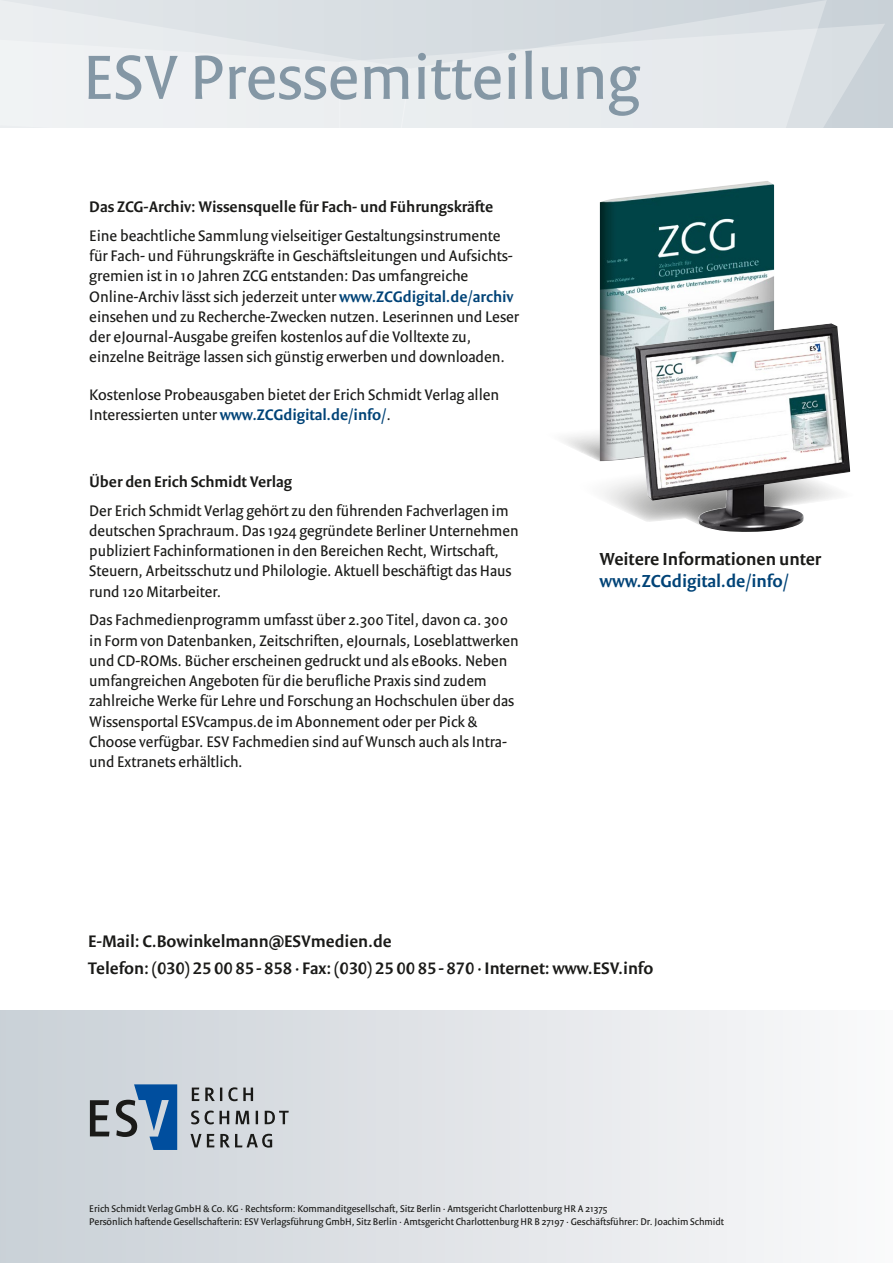
<style>
.page{position:relative;width:893px;height:1263px;background:#fff}
.page>*{position:absolute;margin:0;border:0;box-sizing:border-box;transform-origin:0 0}
.t1{font:67.5px "Versa Sans";color:#8497a5}
.t2{font:600 18.75px "Versa Sans Pro";color:#1a1a18}
.t3{font:600 18.75px "Versa Sans Pro";color:#004377}
.t4{font:600 18px/26.1px "Versa Sans Pro";color:#1a1a18}
.t5{font:16.5px/20.2px "Versa Sans Pro";color:#1a1a18}
.t6{font:600 16.5px "Versa Sans Pro";color:#1a1a18}
.t7{font:10.5px/12.6px "Versa Sans";color:#1a1a18}
.s1{font-weight:600;color:#004377}
</style>
<div class="page">
<svg style="left:0;top:0;width:335px;height:34px;background:#e0e5e8"></svg>
<svg style="left:335px;top:0;width:550px;height:128px;background:#d8dee2"></svg>
<svg style="left:0;top:34px;width:345px;height:94px"></svg>
<svg style="left:398px;top:0;width:429px;height:128px;background:#e0e5e8"></svg>
<div style="left:0;top:1010px;width:893px;height:253px;background:linear-gradient(to right,#c9d0d6,#f9f9fa)"></div>
<svg style="left:190px;top:1134px;width:82px;height:13px"></svg>
<svg style="left:191px;top:1110px;width:98px;height:14px"></svg>
<svg style="left:192px;top:1087px;width:61px;height:14px"></svg>
<svg style="left:116px;top:1084px;width:61px;height:66px;background:#668aaf"></svg>
<svg style="left:90px;top:1100px;width:19px;height:36px"></svg>
<img style="left:600px;top:181px;width:174px;height:224px">
<svg style="left:563px;top:405px;width:288px;height:111px"></svg>
<img style="left:635px;top:323px;width:215px;height:209px">
<h1 class="t1" style="left:83px;top:41px;width:558px">ESV Pressemitteilung</h1>
<p class="t6" style="left:89px;top:197px;width:405px">Das ZCG-Archiv: Wissensquelle für Fach- und Führungskräfte</p>
<p class="t5" style="left:89px;top:225px;width:431px">Eine beachtliche Sammlung vielseitiger Gestaltungsinstrumente für Fach- und Führungskräfte in Geschäftsleitungen und Aufsichts&shy;gremien ist in 10 Jahren ZCG entstanden: Das umfangreiche Online-Archiv lässt sich jederzeit unter <span class="s1">www.ZCGdigital.de/archiv </span>einsehen und zu Recherche-Zwecken nutzen. Leserinnen und Leser der eJournal-Ausgabe greifen kostenlos auf die Volltexte zu, einzelne Beiträge lassen sich günstig erwerben und downloaden.</p>
<p class="t5" style="left:89px;top:384px;width:411px">Kostenlose Probeausgaben bietet der Erich Schmidt Verlag allen<br>Interessierten unter <span class="s1">www.ZCGdigital.de/info/</span>.</p>
<p class="t6" style="left:89px;top:472px;width:204px">Über den Erich Schmidt Verlag</p>
<p class="t5" style="left:89px;top:500px;width:431px">Der Erich Schmidt Verlag gehört zu den führenden Fachverlagen im deutschen Sprachraum. Das 1924 gegründete Berliner Unternehmen publiziert Fachinformationen in den Bereichen Recht, Wirtschaft, Steuern, Arbeitsschutz und Philologie. Aktuell beschäftigt das Haus rund 120 Mitarbeiter.</p>
<p class="t5" style="left:89px;top:610px;width:431px">Das Fachmedienprogramm umfasst über 2.300 Titel, davon ca. 300 in Form von Datenbanken, Zeitschriften, eJournals, Loseblattwerken und CD-ROMs. Bücher erscheinen gedruckt und als eBooks. Neben umfangreichen Angeboten für die berufliche Praxis sind zudem zahlreiche Werke für Lehre und Forschung an Hochschulen über das Wissensportal ESVcampus.de im Abonnement oder per Pick &amp; Choose verfügbar. ESV Fachmedien sind auf Wunsch auch als Intra&shy;und Extranets erhältlich.</p>
<p class="t2" style="left:600px;top:547px;width:223px">Weitere Informationen unter</p>
<p class="t3" style="left:600px;top:570px;width:191px">www.ZCGdigital.de/info/</p>
<p class="t4" style="left:88px;top:928px;width:567px">E-Mail: C.Bowinkelmann@ESVmedien.de<br>Telefon: (030) 25 00 85-858 · Fax: (030) 25 00 85-870 · Internet: www.ESV.info</p>
<p class="t7" style="left:89px;top:1202px;width:636px">Erich Schmidt Verlag GmbH &amp; Co. KG · Rechtsform: Kommanditgesellschaft, Sitz Berlin · Amtsgericht Charlottenburg HR A 21375<br>Persönlich haftende Gesellschafterin: ESV Verlagsführung GmbH, Sitz Berlin · Amtsgericht Charlottenburg HR B 27197 · Geschäftsführer: Dr. Joachim Schmidt</p>
</div>
